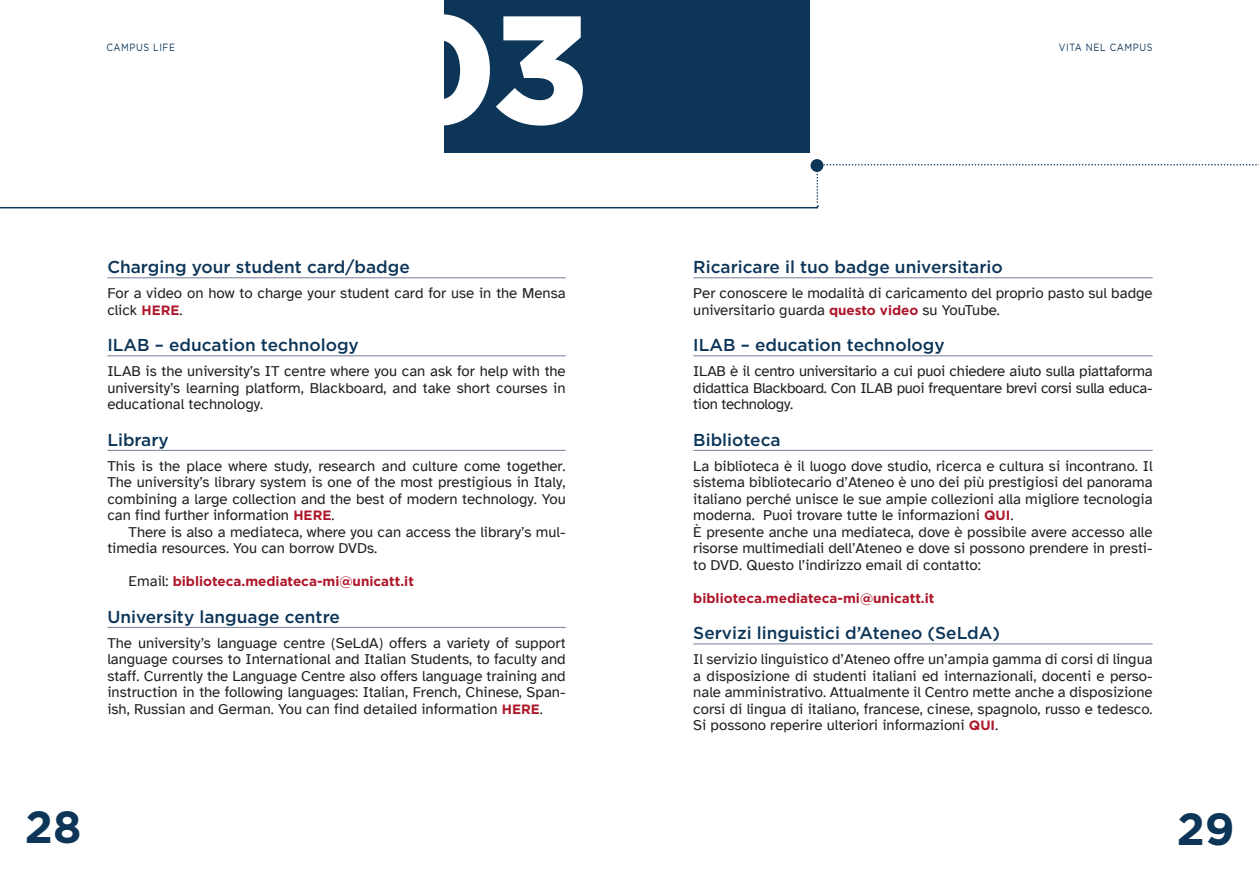
<style>
.page{position:relative;width:1259px;height:893px;background:#fff}
.page>*{position:absolute;margin:0;border:0;box-sizing:border-box;transform-origin:0 0}
.Sottotitolo{font:900 153px "Gotham";color:#fff}
.t1{font:700 45px "Gotham";color:#0c3558}
.Titolo_2{font:500 17.25px "Gotham";color:#0c3558}
.Normale2{font:15px/16.5px "Atkinson Hyperlegible";color:#231f20;text-align:justify}
.Normale{font:15px/16.5px "Atkinson Hyperlegible";color:#231f20}
.Normale-2{font:700 13.5px "Gotham";color:#ae172b}
.Normale2-2{font:700 13.5px "Gotham";color:#ae172b}
.t2{font:10.5px "Gotham";letter-spacing:.07em;color:#0c3558;scale:.85 1}
.s1{font-family:"Gotham";font-weight:700;font-size:13.5px;color:#ae172b}
.s2{font-family:"Atkinson Hyperlegible";font-weight:400;font-size:15px;color:#231f20}
</style>
<div class="page">
<div style="left:444px;top:0;width:366px;height:153px;background:#0c3558"></div>
<hr style="left:107px;top:277px;width:459px;height:1px;background:#767d96">
<hr style="left:107px;top:355px;width:459px;height:1px;background:#767d96">
<hr style="left:107px;top:450px;width:459px;height:1px;background:#767d96">
<hr style="left:107px;top:627px;width:459px;height:1px;background:#767d96">
<hr style="left:0;top:207px;width:818px;height:1px;background:#0c3558">
<div style="left:811px;top:160px;width:11px;height:11px;background:#0c3558;border-radius:50%"></div>
<div style="left:810px;top:159px;width:13px;height:13px;border:2px solid #0c3558;border-radius:50%"></div>
<svg style="left:816px;top:164px;width:443px;height:43px"></svg>
<hr style="left:693px;top:277px;width:459px;height:1px;background:#767d96">
<hr style="left:693px;top:355px;width:459px;height:1px;background:#767d96">
<hr style="left:693px;top:450px;width:459px;height:1px;background:#767d96">
<hr style="left:693px;top:643px;width:459px;height:1px;background:#767d96">
<p class="Sottotitolo" style="left:384px;top:-36px;width:205px">03</p>
<p class="t2" style="left:106px;top:40px;width:82px">CAMPUS LIFE</p>
<p class="t2" style="left:1058px;top:40px;width:112px">VITA NEL CAMPUS</p>
<p class="Titolo_2" style="left:107px;top:256px;width:304px">Charging your student card/badge</p>
<p class="Normale2" style="left:107px;top:285px;width:460px">For a video on how to charge your student card for use in the Mensa click <span class="s1">HERE</span>.</p>
<p class="Titolo_2" style="left:107px;top:334px;width:253px">ILAB – education technology</p>
<p class="Normale2" style="left:107px;top:363px;width:460px">ILAB is the university’s IT centre where you can ask for help with the university’s learning platform, Blackboard, and take short courses in educational technology.</p>
<p class="Titolo_2" style="left:107px;top:428px;width:63px">Library</p>
<p class="Normale2" style="left:107px;top:458px;width:460px">This is the place where study, research and culture come together.<br>The university’s library system is one of the most prestigious in Italy, combining a large collection and the best of modern technology. You can find further information <span class="s1">HERE</span>.</p>
<p class="Normale" style="left:107px;top:524px;width:460px;text-indent:21px">There is also a mediateca, where you can access the library’s mul&shy;timedia resources. You can borrow DVDs.</p>
<p class="Normale-2" style="left:129px;top:572px;width:287px"><span class="s2">Email:</span> biblioteca.mediateca-mi@unicatt.it</p>
<p class="Titolo_2" style="left:107px;top:605px;width:234px">University language centre</p>
<p class="Normale2" style="left:107px;top:635px;width:460px">The university’s language centre (SeLdA) offers a variety of support language courses to International and Italian Students, to faculty and staff. Currently the Language Centre also offers language training and instruction in the following languages: Italian, French, Chinese, Span&shy;ish, Russian and German. You can find detailed information <span class="s1">HERE</span>.</p>
<h2 class="t1" style="left:25px;top:797px;width:58px">28</h2>
<p class="Titolo_2" style="left:693px;top:256px;width:311px">Ricaricare il tuo badge universitario</p>
<p class="Normale2" style="left:693px;top:285px;width:461px">Per conoscere le modalità di caricamento del proprio pasto sul badge universitario guarda <span class="s1">questo video</span> su YouTube.</p>
<p class="Titolo_2" style="left:693px;top:334px;width:253px">ILAB – education technology</p>
<p class="Normale2" style="left:693px;top:363px;width:461px">ILAB è il centro universitario a cui puoi chiedere aiuto sulla piattaforma didattica Blackboard. Con ILAB puoi frequentare brevi corsi sulla educa&shy;tion technology.</p>
<p class="Titolo_2" style="left:693px;top:428px;width:89px">Biblioteca</p>
<p class="Normale2" style="left:693px;top:458px;width:461px">La biblioteca è il luogo dove studio, ricerca e cultura si incontrano. Il sistema bibliotecario d’Ateneo è uno dei più prestigiosi del panorama italiano perché unisce le sue ampie collezioni alla migliore tecnologia moderna. Puoi trovare tutte le informazioni <span class="s1">QUI</span>.</p>
<p class="Normale2" style="left:693px;top:524px;width:461px">È presente anche una mediateca, dove è possibile avere accesso alle risorse multimediali dell’Ateneo e dove si possono prendere in presti&shy;to DVD. Questo l’indirizzo email di contatto:</p>
<p class="Normale2-2" style="left:693px;top:589px;width:243px">biblioteca.mediateca-mi@unicatt.it</p>
<p class="Titolo_2" style="left:693px;top:622px;width:308px">Servizi linguistici d’Ateneo (SeLdA)</p>
<p class="Normale2" style="left:693px;top:651px;width:461px">Il servizio linguistico d’Ateneo offre un’ampia gamma di corsi di lingua a disposizione di studenti italiani ed internazionali, docenti e perso&shy;nale amministrativo. Attualmente il Centro mette anche a disposizione corsi di lingua di italiano, francese, cinese, spagnolo, russo e tedesco.<br>Si possono reperire ulteriori informazioni <span class="s1">QUI</span>.</p>
<h2 class="t1" style="left:1177px;top:799px;width:59px">29</h2>
</div>
